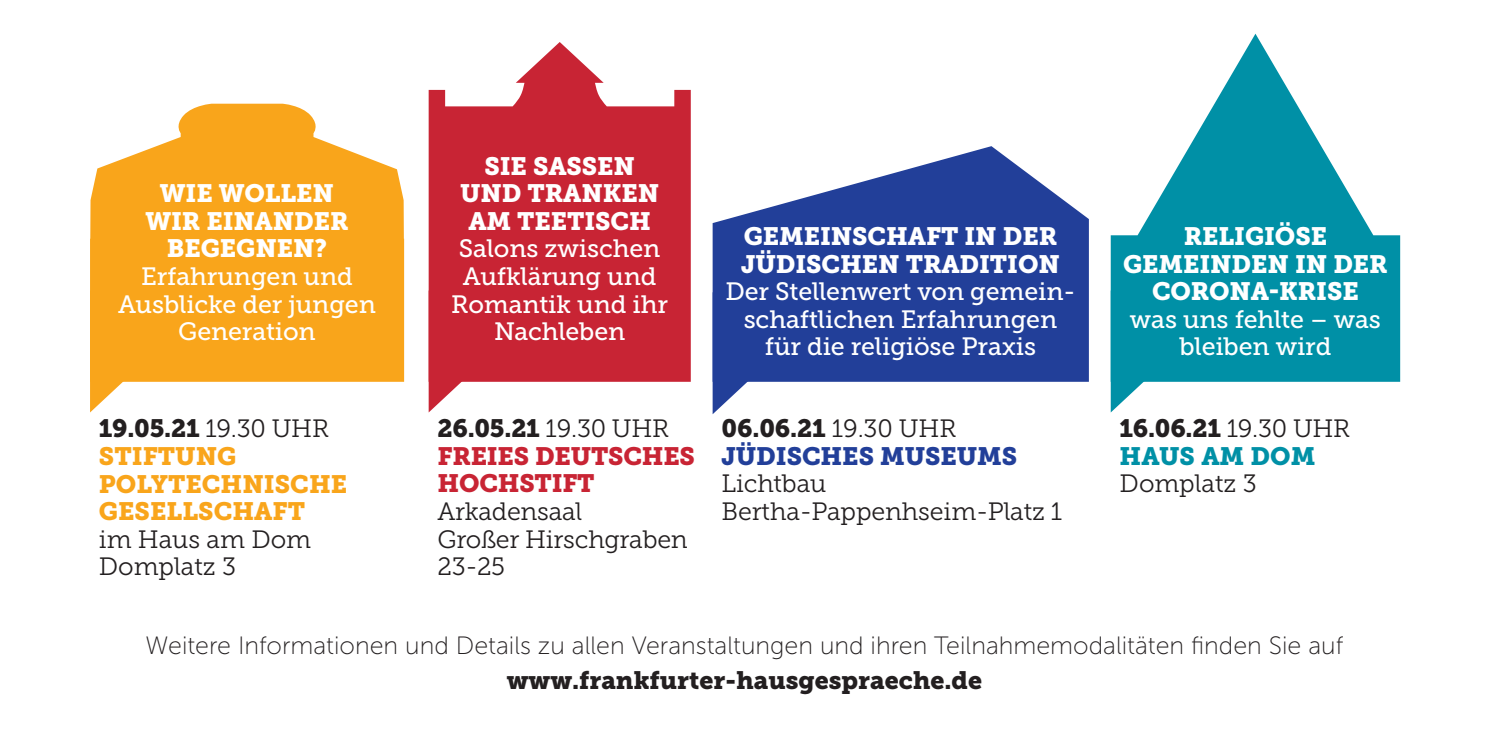
<style>
.page{position:relative;width:1489px;height:745px;background:#fff}
.page>*{position:absolute;margin:0;border:0;box-sizing:border-box;transform-origin:0 0}
.t1{font:25px/27.5px "Museo Slab 500";letter-spacing:-.005em;color:#fff;text-align:center}
.t2{font:25px/35px "Museo Sans 100";color:#231f20;text-align:center}
.t3{font:25px/27.5px "Museo Slab 900";letter-spacing:-.005em;color:#fff;text-align:center}
.t4{font:25px/27.5px "Museo Slab 300";letter-spacing:-.005em;color:#231f20}
.t5{font:25px "Museo Slab 900";letter-spacing:-.01em;color:#231f20}
.t6{font:25px/27.5px "Museo Slab 900";letter-spacing:-.01em;color:#c82434}
.t7{font:25px/27.5px "Museo Slab 900";color:#f9a51b}
.t8{font:25px "Museo Slab 900";letter-spacing:-.005em;color:#223f99}
.t9{font:25px "Museo Slab 900";color:#0090a6}
.s1{font-family:"Museo Slab 300"}
.s2{font-family:"Museo Slab 900"}
.s3{font-family:"Museo Slab 300";color:#231f20}
.s4{font-family:"Museo Slab 500"}
</style>
<div class="page">
<svg style="left:1110px;top:34px;width:289px;height:347px;fill:#0090a6"></svg>
<svg style="left:1110px;top:290px;width:121px;height:122px"></svg>
<svg style="left:712px;top:146px;width:376px;height:235px;fill:#223f99"></svg>
<svg style="left:712px;top:292px;width:121px;height:122px"></svg>
<svg style="left:90px;top:381px;width:121px;height:31px"></svg>
<svg style="left:90px;top:104px;width:314px;height:277px;background:#f9af34"></svg>
<svg style="left:428px;top:381px;width:122px;height:31px"></svg>
<svg style="left:428px;top:42px;width:262px;height:339px;background:#d04451"></svg>
<p class="t3" style="left:145px;top:180px;width:205px">WIE WOLLEN<br>WIR EINANDER<br>BEGEGNEN?</p>
<p class="t1" style="left:118px;top:262px;width:259px">Erfahrungen und<br>Ausblicke der jungen<br>Generation</p>
<p class="t5" style="left:99px;top:414px;width:232px">19.05.21 <span class="s1">19.30 UHR</span></p>
<p class="t7" style="left:99px;top:442px;width:250px">STIFTUNG<br>POLYTECHNISCHE</p>
<p class="t7" style="left:99px;top:497px;width:208px">GESELLSCHAFT</p>
<p class="t4" style="left:99px;top:525px;width:214px">im Haus am Dom</p>
<p class="t4" style="left:99px;top:552px;width:139px">Domplatz 3</p>
<p class="t1" style="left:451px;top:152px;width:218px"><span class="s2">SIE SASSEN<br>UND TRANKEN<br>AM TEETISCH<br></span>Salons zwischen<br>Aufklärung und<br>Romantik und ihr<br>Nachleben</p>
<p class="t5" style="left:437px;top:414px;width:233px">26.05.21 <span class="s1">19.30 UHR</span></p>
<p class="t6" style="left:437px;top:442px;width:259px">FREIES DEUTSCHES<br>HOCHSTIFT<br><span class="s3">Arkadensaal</span></p>
<p class="t4" style="left:437px;top:525px;width:252px">Großer Hirschgraben<br>23-25</p>
<p class="t1" style="left:725px;top:223px;width:351px"><span class="s2">GEMEINSCHAFT IN DER<br>JÜDISCHEN TRADITION<br></span>Der Stellenwert von gemein&shy;schaftlichen Erfahrungen für die religiöse Praxis</p>
<p class="t3" style="left:1123px;top:223px;width:266px">RELIGIÖSE<br>GEMEINDEN IN DER<br>CORONA-KRISE<br><span class="s4">was uns fehlte – was bleiben wird</span></p>
<p class="t5" style="left:721px;top:414px;width:237px">06.06.21 <span class="s1">19.30 UHR</span></p>
<p class="t8" style="left:721px;top:441px;width:297px">JÜDISCHES MUSEUMS</p>
<p class="t4" style="left:721px;top:470px;width:106px">Lichtbau</p>
<p class="t4" style="left:721px;top:497px;width:342px">Bertha-Pappenhseim-Platz 1</p>
<p class="t5" style="left:1119px;top:414px;width:232px">16.06.21 <span class="s1">19.30 UHR</span></p>
<p class="t9" style="left:1119px;top:441px;width:197px">HAUS AM DOM</p>
<p class="t4" style="left:1119px;top:470px;width:139px">Domplatz 3</p>
<p class="t2" style="left:146px;top:628px;width:1199px">Weitere Informationen und Details zu allen Veranstaltungen und ihren Teilnahmemodalitäten finden Sie auf <span class="s2">www.frankfurter-hausgespraeche.de</span></p>
</div>
